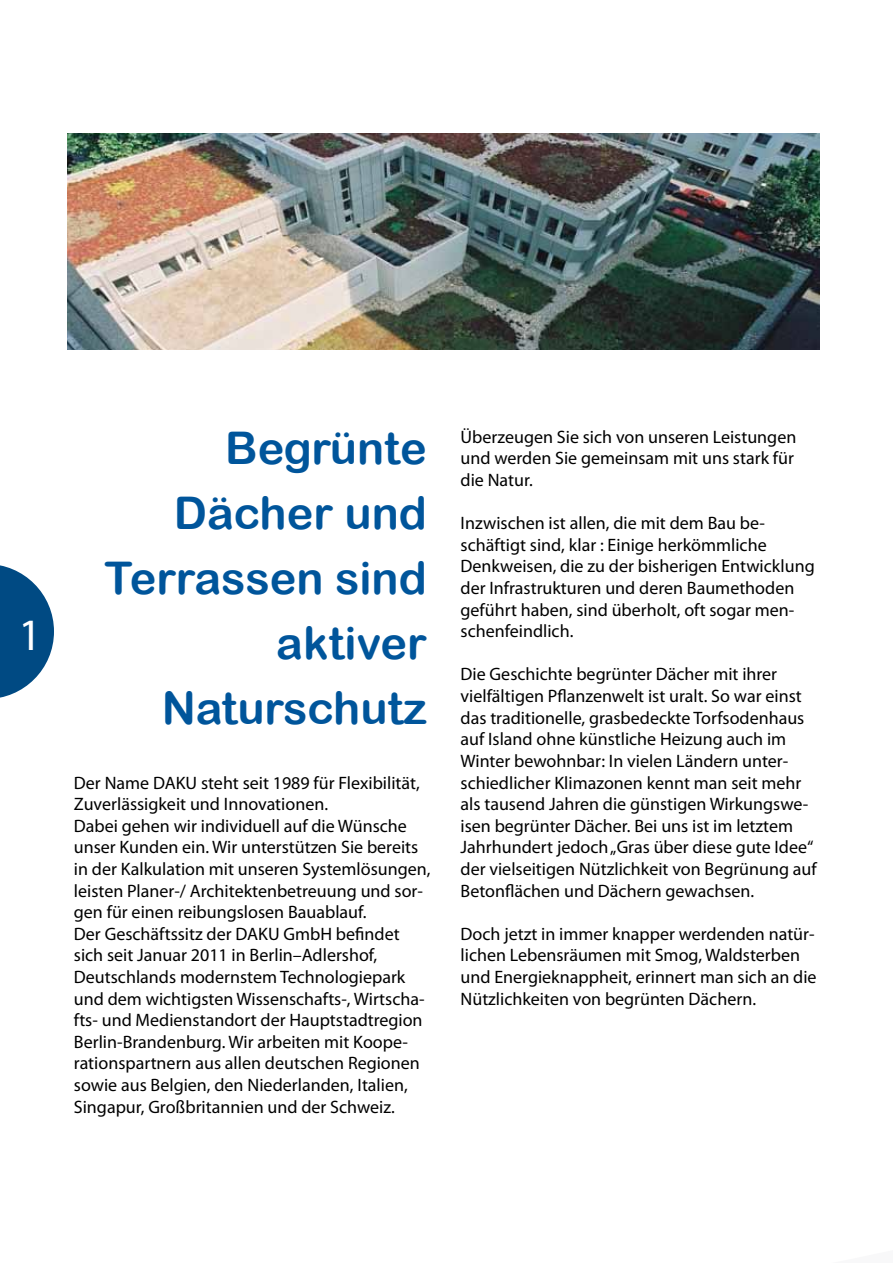
<style>
.page{position:relative;width:893px;height:1263px;background:#fff}
.page>*{position:absolute;margin:0;border:0;box-sizing:border-box;transform-origin:0 0}
.t1{font:45px/64.8px "Arial Rounded MT Bold";color:#00559b;text-align:right}
.t2{font:45px "Myriad Pro";color:#fff}
.t3{font:18px/21.6px "Myriad Pro";color:#000}
</style>
<div class="page">
<img style="left:68px;top:133px;width:751px;height:216px">
<svg style="left:0;top:565px;width:54px;height:133px"></svg>
<h1 class="t2" style="left:18px;top:607px;width:25px">1</h1>
<h1 class="t1" style="left:105px;top:415px;width:324px">Begrünte<br>Dächer und<br>Terrassen sind aktiver<br>Naturschutz</h1>
<p class="t3" style="left:461px;top:426px;width:337px">Überzeugen Sie sich von unseren Leistungen und werden Sie gemeinsam mit uns stark für die Natur.</p>
<p class="t3" style="left:461px;top:512px;width:356px">Inzwischen ist allen, die mit dem Bau be&shy;schäftigt sind, klar : Einige herkömmliche Denkweisen, die zu der bisherigen Entwicklung der Infrastrukturen und deren Baumethoden geführt haben, sind überholt, oft sogar men&shy;schenfeindlich.</p>
<p class="t3" style="left:461px;top:663px;width:358px">Die Geschichte begrünter Dächer mit ihrer vielfältigen Pflanzenwelt ist uralt. So war einst das traditionelle, grasbedeckte Torfsodenhaus auf Island ohne künstliche Heizung auch im Winter bewohnbar: In vielen Ländern unter&shy;schiedlicher Klimazonen kennt man seit mehr als tausend Jahren die günstigen Wirkungswe&shy;isen begrünter Dächer. Bei uns ist im letztem Jahrhundert jedoch „Gras über diese gute Idee“ der vielseitigen Nützlichkeit von Begrünung auf Betonflächen und Dächern gewachsen.</p>
<p class="t3" style="left:461px;top:922px;width:358px">Doch jetzt in immer knapper werdenden natür&shy;lichen Lebensräumen mit Smog, Waldsterben und Energieknappheit, erinnert man sich an die Nützlichkeiten von begrünten Dächern.</p>
<p class="t3" style="left:74px;top:771px;width:358px">Der Name DAKU steht seit 1989 für Flexibilität, Zuverlässigkeit und Innovationen.<br>Dabei gehen wir individuell auf die Wünsche unser Kunden ein. Wir unterstützen Sie bereits in der Kalkulation mit unseren Systemlösungen, leisten Planer-/ Architektenbetreuung und sor&shy;gen für einen reibungslosen Bauablauf.<br>Der Geschäftssitz der DAKU GmbH befindet sich seit Januar 2011 in Berlin–Adlershof, Deutschlands modernstem Technologiepark und dem wichtigsten Wissenschafts-, Wirtscha&shy;fts- und Medienstandort der Hauptstadtregion Berlin-Brandenburg. Wir arbeiten mit Koope&shy;rationspartnern aus allen deutschen Regionen sowie aus Belgien, den Niederlanden, Italien, Singapur, Großbritannien und der Schweiz.</p>
</div>
